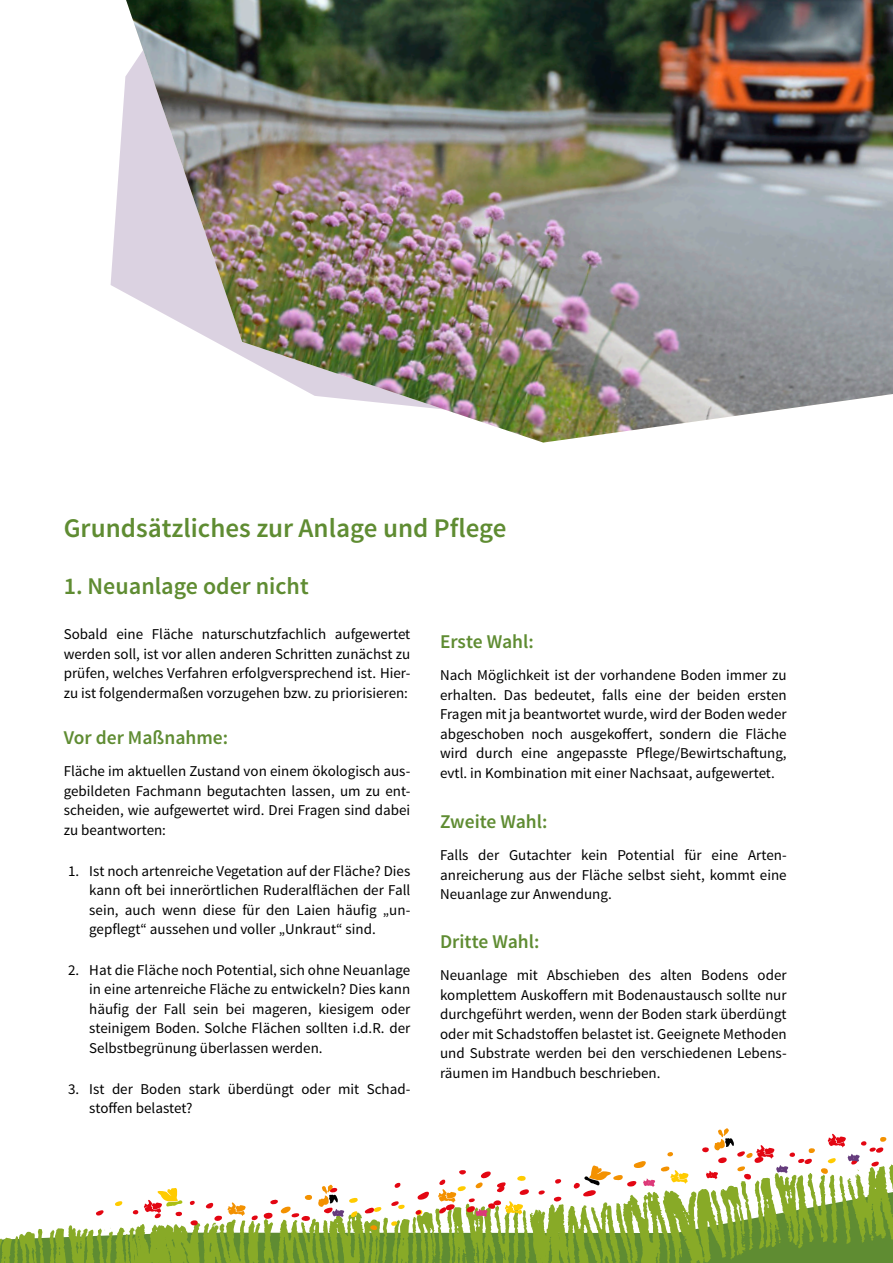
<style>
.page{position:relative;width:893px;height:1263px;background:#fff}
.page>*{position:absolute;margin:0;border:0;box-sizing:border-box;transform-origin:0 0}
.t1{font:600 27px "Source Sans Pro";color:#5f8c32}
.t2{font:600 24px "Source Sans Pro";color:#5f8c32}
.t3{font:600 19.5px "Source Sans Pro";color:#5f8c32}
.Text{font:15px/19.5px "Source Sans Pro";color:#000;text-align:justify}
</style>
<div class="page">
<svg style="left:689px;top:1133px;width:204px;height:130px"></svg>
<svg style="left:702px;top:1128px;width:113px;height:52px"></svg>
<svg style="left:0;top:1152px;width:689px;height:111px"></svg>
<svg style="left:821px;top:1134px;width:65px;height:40px"></svg>
<img style="left:126px;top:0;width:767px;height:443px">
<h1 class="t1" style="left:64px;top:511px;width:444px">Grundsätzliches zur Anlage und Pflege</h1>
<h2 class="t2" style="left:64px;top:571px;width:246px">1. Neuanlage oder nicht</h2>
<p class="Text" style="left:64px;top:625px;width:348px">Sobald eine Fläche naturschutzfachlich aufgewertet werden soll, ist vor allen anderen Schritten zunächst zu prüfen, welches Verfahren erfolgversprechend ist. Hier&shy;zu ist folgendermaßen vorzugehen bzw. zu priorisieren:</p>
<h3 class="t3" style="left:64px;top:725px;width:166px">Vor der Maßnahme:</h3>
<p class="Text" style="left:64px;top:762px;width:348px">Fläche im aktuellen Zustand von einem ökologisch aus&shy;gebildeten Fachmann begutachten lassen, um zu ent&shy;scheiden, wie aufgewertet wird. Drei Fragen sind dabei zu beantworten:</p>
<p class="Text" style="left:89px;top:861px;width:323px;text-indent:-21px">1. Ist noch artenreiche Vegetation auf der Fläche? Dies kann oft bei innerörtlichen Ruderalflächen der Fall sein, auch wenn diese für den Laien häufig „un&shy;gepflegt“ aussehen und voller „Unkraut“ sind.</p>
<p class="Text" style="left:89px;top:960px;width:323px;text-indent:-21px">2. Hat die Fläche noch Potential, sich ohne Neuanlage in eine artenreiche Fläche zu entwickeln? Dies kann häufig der Fall sein bei mageren, kiesigem oder steinigem Boden. Solche Flächen sollten i.d.R. der Selbstbegrünung überlassen werden.</p>
<p class="Text" style="left:89px;top:1079px;width:323px;text-indent:-21px">3. Ist der Boden stark überdüngt oder mit Schad&shy;stoffen belastet?</p>
<h3 class="t3" style="left:440px;top:629px;width:95px">Erste Wahl:</h3>
<p class="Text" style="left:440px;top:666px;width:348px">Nach Möglichkeit ist der vorhandene Boden immer zu erhalten. Das bedeutet, falls eine der beiden ersten Fragen mit ja beantwortet wurde, wird der Boden weder abgeschoben noch ausgekoffert, sondern die Fläche wird durch eine angepasste Pflege/Bewirtschaftung, evtl. in Kombination mit einer Nachsaat, aufgewertet.</p>
<h3 class="t3" style="left:440px;top:809px;width:109px">Zweite Wahl:</h3>
<p class="Text" style="left:440px;top:846px;width:348px">Falls der Gutachter kein Potential für eine Arten&shy;anreicherung aus der Fläche selbst sieht, kommt eine Neuanlage zur Anwendung.</p>
<h3 class="t3" style="left:440px;top:929px;width:101px">Dritte Wahl:</h3>
<p class="Text" style="left:440px;top:966px;width:348px">Neuanlage mit Abschieben des alten Bodens oder komplettem Auskoffern mit Bodenaustausch sollte nur durchgeführt werden, wenn der Boden stark überdüngt oder mit Schadstoffen belastet ist. Geeignete Methoden und Substrate werden bei den verschiedenen Lebens&shy;räumen im Handbuch beschrieben.</p>
</div>
